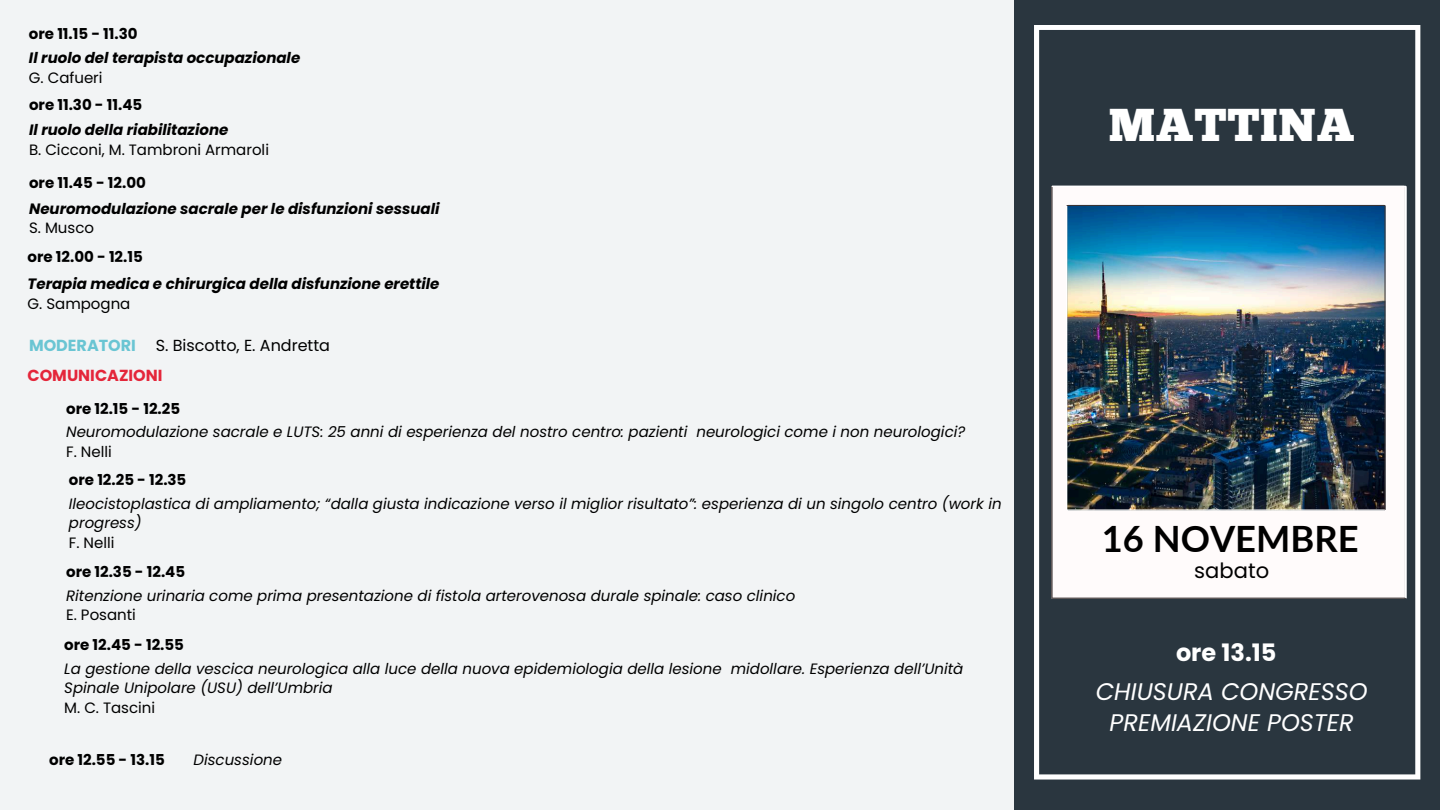
<style>
.page{position:relative;width:1440px;height:810px;background:#f2f4f5}
.page>*{position:absolute;margin:0;border:0;box-sizing:border-box;transform-origin:0 0}
.t1{font:46px "Chunk Five";letter-spacing:.015em;color:#fff}
.t2{font:700 36.3px "Lato";color:#000}
.t3{font:italic 24px/30.8px "Poppins";color:#fff;text-align:center}
.t4{font:700 24px "Poppins";color:#fff}
.t5{font:21.1px "Poppins";color:#000}
.t6{font:16px "Poppins";color:#000}
.t7{font:700 16px "Poppins";color:#e4263a}
.t8{font:italic 15px/19.5px "Poppins";color:#000}
.t9{font:italic 700 15px "Poppins";color:#000}
.t10{font:700 15px "Poppins";color:#000}
.t11{font:15px "Poppins";color:#000}
.s1{font-weight:700;color:#6ac5d3}
</style>
<div class="page">
<div style="left:1015px;top:1px;width:425px;height:809px;background:#2a363f"></div>
<svg style="left:1034px;top:25px;width:386px;height:754px"></svg>
<img style="left:1052px;top:186px;width:355px;height:413px">
<p class="t10" style="left:29px;top:23px;width:110px">ore 11.15 - 11.30</p>
<p class="t9" style="left:29px;top:47px;width:273px">Il ruolo del terapista occupazionale</p>
<p class="t11" style="left:29px;top:67px;width:75px">G. Cafueri</p>
<p class="t10" style="left:29px;top:95px;width:115px">ore 11.30 - 11.45</p>
<p class="t9" style="left:29px;top:120px;width:201px">Il ruolo della riabilitazione</p>
<p class="t11" style="left:29px;top:139px;width:241px">B. Cicconi, M. Tambroni Armaroli</p>
<p class="t10" style="left:29px;top:172px;width:118px">ore 11.45 - 12.00</p>
<p class="t9" style="left:29px;top:198px;width:412px">Neuromodulazione sacrale per le disfunzioni sessuali</p>
<p class="t11" style="left:29px;top:218px;width:67px">S. Musco</p>
<p class="t10" style="left:28px;top:246px;width:117px">ore 12.00 - 12.15</p>
<p class="t9" style="left:28px;top:273px;width:413px">Terapia medica e chirurgica della disfunzione erettile</p>
<p class="t11" style="left:28px;top:293px;width:104px">G. Sampogna</p>
<p class="t6" style="left:29px;top:335px;width:303px"><span class="s1">MODERATORI</span> S. Biscotto, E. Andretta</p>
<p class="t7" style="left:28px;top:365px;width:137px">COMUNICAZIONI</p>
<p class="t10" style="left:66px;top:398px;width:116px">ore 12.15 - 12.25</p>
<p class="t8" style="left:66px;top:422px;width:901px">Neuromodulazione sacrale e LUTS: 25 anni di esperienza del nostro centro: pazienti neurologici come i non neurologici?</p>
<p class="t11" style="left:66px;top:441px;width:47px">F. Nelli</p>
<p class="t10" style="left:69px;top:469px;width:119px">ore 12.25 - 12.35</p>
<p class="t8" style="left:69px;top:494px;width:934px">Ileocistoplastica di ampliamento; “dalla giusta indicazione verso il miglior risultato”: esperienza di un singolo centro (work in progress)</p>
<p class="t11" style="left:69px;top:532px;width:47px">F. Nelli</p>
<p class="t10" style="left:66px;top:562px;width:121px">ore 12.35 - 12.45</p>
<p class="t8" style="left:66px;top:586px;width:731px">Ritenzione urinaria come prima presentazione di fistola arterovenosa durale spinale: caso clinico</p>
<p class="t11" style="left:66px;top:604px;width:71px">E. Posanti</p>
<p class="t10" style="left:64px;top:634px;width:121px">ore 12.45 - 12.55</p>
<p class="t8" style="left:64px;top:659px;width:901px">La gestione della vescica neurologica alla luce della nuova epidemiologia della lesione midollare. Esperienza dell’Unità<br>Spinale Unipolare (USU) dell’Umbria</p>
<p class="t11" style="left:64px;top:697px;width:92px">M. C. Tascini</p>
<p class="t10" style="left:49px;top:750px;width:117px">ore 12.55 - 13.15</p>
<p class="t8" style="left:193px;top:750px;width:90px">Discussione</p>
<h1 class="t1" style="left:1109px;top:106px;width:247px">MATTINA</h1>
<h2 class="t2" style="left:1102px;top:516px;width:258px">16 NOVEMBRE</h2>
<h3 class="t5" style="left:1194px;top:555px;width:76px">sabato</h3>
<h3 class="t4" style="left:1176px;top:636px;width:102px">ore 13.15</h3>
<h3 class="t3" style="left:1096px;top:676px;width:273px">CHIUSURA CONGRESSO<br>PREMIAZIONE POSTER</h3>
</div>
